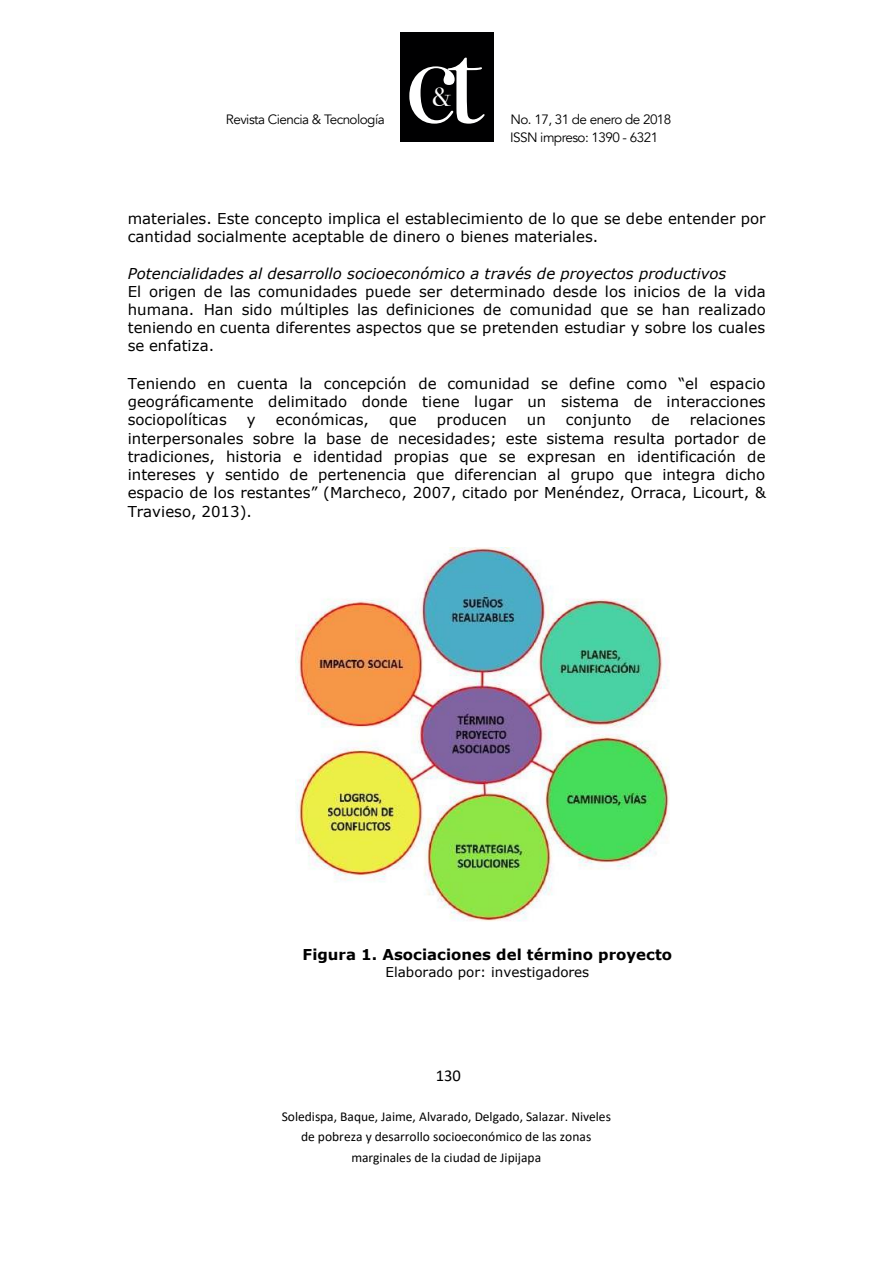
<style>
.page{position:relative;width:894px;height:1264px;background:#fff}
.page>*{position:absolute;margin:0;border:0;box-sizing:border-box;transform-origin:0 0}
.t1{font:26.4px "Bodoni Svty Two OSITCTT";color:#fff}
.t2{font:16.5px "Calibri";color:#000}
.t3{font:15px/18.3px "Verdana";color:#000;text-align:justify}
.t4{font:italic 15px "Verdana";color:#000}
.t5{font:700 15px "Verdana";color:#000}
.t6{font:13.5px/20.5px "Calibri";color:#000;text-align:center}
.t7{font:13.5px/18px "Avenir";letter-spacing:-.04em;color:#000001}
.t8{font:13.5px "Verdana";color:#000}
</style>
<div class="page">
<img style="left:295px;top:548px;width:374px;height:372px">
<div style="left:400px;top:33px;width:93px;height:109px;background:#000001"></div>
<svg style="left:409px;top:58px;width:75px;height:66px"></svg>
<h1 class="t1" style="left:432px;top:81px;width:21px">&amp;</h1>
<p class="t7" style="left:226px;top:111px;width:160px">Revista Ciencia &amp; Tecnología</p>
<p class="t7" style="left:510px;top:111px;width:163px">No. 17, 31 de enero de 2018<br>ISSN impreso: 1390 - 6321</p>
<p class="t3" style="left:128px;top:209px;width:639px">materiales. Este concepto implica el establecimiento de lo que se debe entender por cantidad socialmente aceptable de dinero o bienes materiales.</p>
<p class="t4" style="left:128px;top:263px;width:600px">Potencialidades al desarrollo socioeconómico a través de proyectos productivos</p>
<p class="t3" style="left:128px;top:282px;width:639px">El origen de las comunidades puede ser determinado desde los inicios de la vida humana. Han sido múltiples las definiciones de comunidad que se han realizado teniendo en cuenta diferentes aspectos que se pretenden estudiar y sobre los cuales se enfatiza.</p>
<p class="t3" style="left:128px;top:374px;width:639px">Teniendo en cuenta la concepción de comunidad se define como “el espacio geográficamente delimitado donde tiene lugar un sistema de interacciones sociopolíticas</p>
<p class="t3" style="left:247px;top:410px;width:10px">y</p>
<p class="t3" style="left:276px;top:410px;width:95px">económicas,</p>
<p class="t3" style="left:389px;top:410px;width:29px">que</p>
<p class="t3" style="left:437px;top:410px;width:71px">producen</p>
<p class="t3" style="left:526px;top:410px;width:20px">un</p>
<p class="t3" style="left:565px;top:410px;width:67px">conjunto</p>
<p class="t3" style="left:651px;top:410px;width:20px">de</p>
<p class="t3" style="left:128px;top:410px;width:639px;text-indent:562px">relaciones interpersonales sobre la base de necesidades; este sistema resulta portador de tradiciones, historia e identidad propias que se expresan en identificación de intereses y sentido de pertenencia que diferencian al grupo que integra dicho espacio de los restantes” (Marcheco, 2007, citado por Menéndez, Orraca, Licourt, &amp; Travieso, 2013).</p>
<p class="t5" style="left:302px;top:943px;width:371px">Figura 1. Asociaciones del término proyecto</p>
<p class="t8" style="left:385px;top:962px;width:205px">Elaborado por: investigadores</p>
<p class="t2" style="left:435px;top:1064px;width:27px">130</p>
<p class="t6" style="left:282px;top:1105px;width:331px">Soledispa, Baque, Jaime, Alvarado, Delgado, Salazar. Niveles de pobreza y desarrollo socioeconómico de las zonas marginales de la ciudad de Jipijapa</p>
</div>
